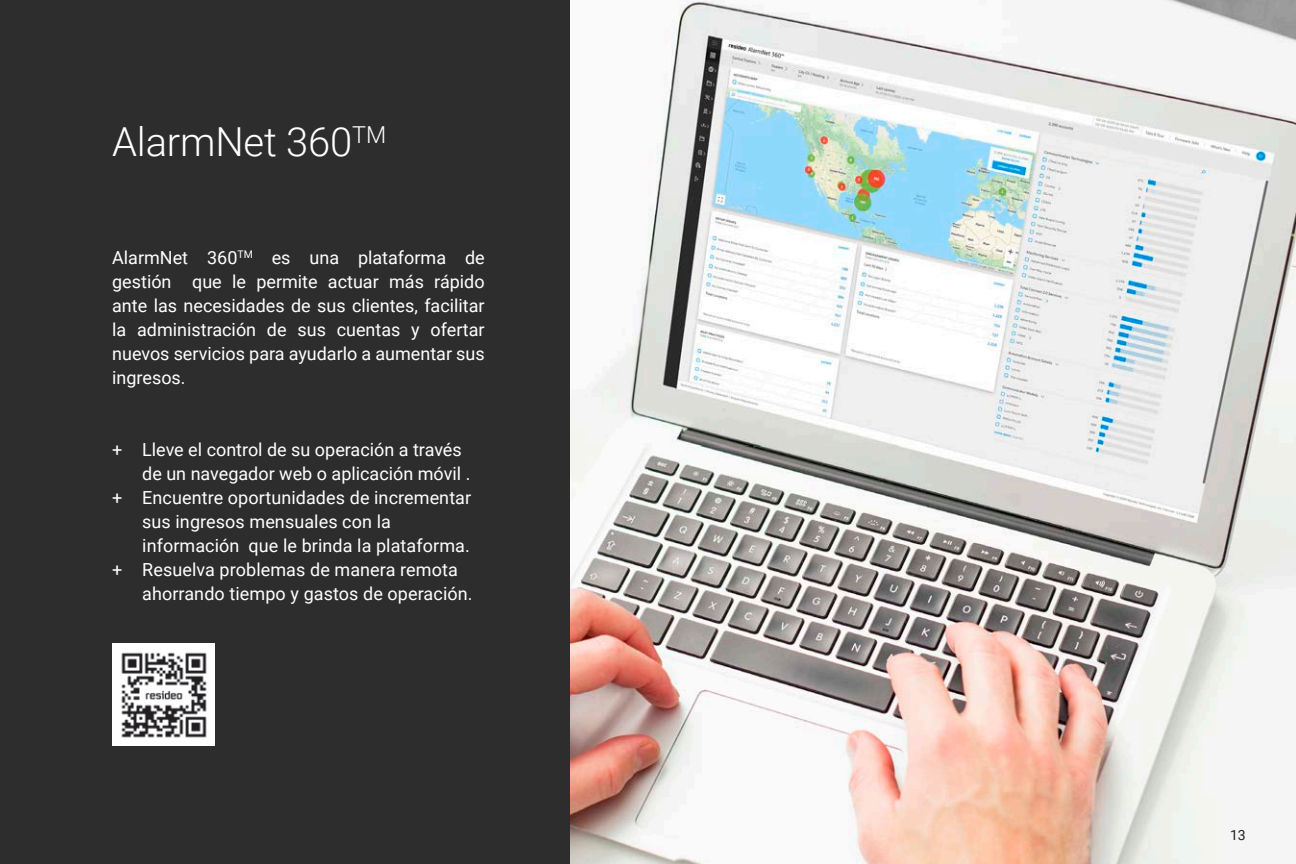
<style>
.page{position:relative;width:1296px;height:864px;background:#fff}
.page>*{position:absolute;margin:0;border:0;box-sizing:border-box;transform-origin:0 0}
.H1_Black{font:300 40px "Roboto";letter-spacing:-.005em;color:#fff}
.Body_Black{font:18px/24px "Roboto";letter-spacing:.005em;color:#fff}
.t1{font:14px "Roboto";color:#231f20}
</style>
<div class="page">
<img style="left:570px;top:0;width:726px;height:864px">
<div style="left:0;top:0;width:570px;height:864px;background:#2c2d2c"></div>
<div style="left:112px;top:643px;width:103px;height:103px;background:#fff"></div>
<img style="left:121px;top:652px;width:86px;height:86px">
<p class="H1_Black" style="left:112px;top:114px;width:275px">AlarmNet 360<sup>TM</sup></p>
<p class="Body_Black" style="left:112px;top:245px;width:374px;text-align:justify">AlarmNet 360<sup>TM</sup> es una plataforma de gestión que le permite actuar más rápido ante las necesidades de sus clientes, facilitar la administración de sus cuentas y ofertar nuevos servicios para ayudarlo a aumentar sus ingresos.</p>
<p class="Body_Black" style="left:142px;top:437px;width:330px;text-indent:-30px">+ Lleve el control de su operación a través de un navegador web o aplicación móvil .</p>
<p class="Body_Black" style="left:142px;top:485px;width:331px;text-indent:-30px">+ Encuentre oportunidades de incrementar sus ingresos mensuales con la información que le brinda la plataforma.</p>
<p class="Body_Black" style="left:142px;top:557px;width:332px;text-indent:-30px">+ Resuelva problemas de manera remota ahorrando tiempo y gastos de operación.</p>
<p class="t1" style="left:1230px;top:825px;width:17px">13</p>
</div>
